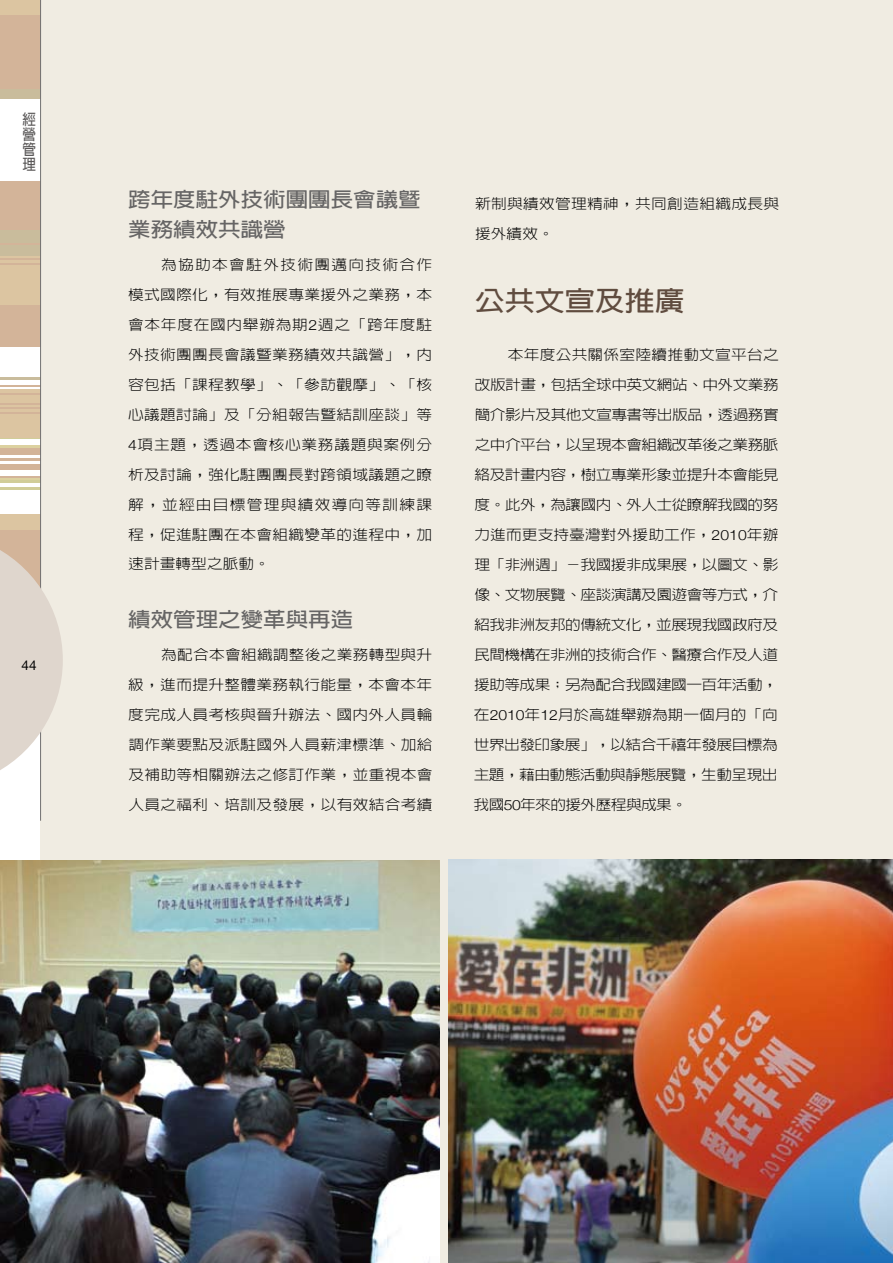
<style>
.page{position:relative;width:893px;height:1263px;background:#fff}
.page>*{position:absolute;margin:0;border:0;box-sizing:border-box;transform-origin:0 0}
.t1{font:700 27px "AR Hei B5";color:#604c3f;scale:1.11 1}
.t2{font:700 20.25px/30px "AR Hei B5";color:#666565;scale:1.11 1}
.t3{font:700 15px/15px "AR Hei B5";color:#595757;text-align:justify;scale:.9 1}
.t4{font:300 14.1px/30px "AR Hei B5";letter-spacing:.015em;color:#000;text-align:justify;scale:1.11 1}
.t5{font:13.5px "Helvetica Neue";color:#000}
.s1{font-family:"Helvetica Neue"}
</style>
<div class="page">
<div style="left:40px;top:0;width:853px;height:1263px;background:#f0ece2"></div>
<hr style="left:0;top:458px;width:40px;height:3px;background:#d3b499">
<hr style="left:0;top:464px;width:40px;height:3px;background:#d3b499">
<hr style="left:0;top:452px;width:40px;height:3px;background:#d3b499">
<hr style="left:0;top:447px;width:40px;height:3px;background:#d3b499">
<hr style="left:0;top:476px;width:40px;height:3px;background:#d3b499">
<hr style="left:0;top:445px;width:40px;height:3px;background:#dcd1a0">
<hr style="left:0;top:478px;width:40px;height:3px;background:#dcd1a0">
<hr style="left:0;top:480px;width:40px;height:3px;background:#d1cd99">
<hr style="left:0;top:487px;width:40px;height:3px;background:#d1cd99">
<hr style="left:0;top:450px;width:40px;height:3px;background:#d3b499">
<hr style="left:0;top:467px;width:40px;height:2px;background:#d3b499">
<hr style="left:0;top:436px;width:40px;height:3px;background:#d1cd99">
<div style="left:0;top:389px;width:40px;height:49px;background:#dcc5a1"></div>
<div style="left:0;top:514px;width:40px;height:40px;background:#dcc5a1"></div>
<div style="left:0;top:298px;width:40px;height:49px;background:#d3b499"></div>
<hr style="left:0;top:412px;width:40px;height:2px;background:#d3b499">
<hr style="left:0;top:407px;width:40px;height:2px;background:#d3b499">
<hr style="left:0;top:403px;width:40px;height:1px;background:#d3b499">
<hr style="left:0;top:393px;width:40px;height:2px;background:#d3b499">
<hr style="left:0;top:385px;width:40px;height:2px;background:#d3b499">
<hr style="left:0;top:378px;width:40px;height:2px;background:#c9bc9c">
<div style="left:0;top:530px;width:40px;height:49px;background:#d3b499"></div>
<div style="left:0;top:211px;width:40px;height:49px;background:#c9bc9c"></div>
<div style="left:0;top:51px;width:40px;height:48px;background:#c9bc9c"></div>
<div style="left:0;top:181px;width:40px;height:49px;background:#d3b499"></div>
<div style="left:0;top:256px;width:40px;height:49px;background:#dcc5a1"></div>
<hr style="left:0;top:243px;width:40px;height:1px;background:#d3b499">
<div style="left:0;top:0;width:40px;height:39px;background:#dcc5a1"></div>
<div style="left:0;top:15px;width:40px;height:49px;background:#d3b499"></div>
<div style="left:0;top:49px;width:40px;height:40px;background:#d3b499"></div>
<hr style="left:0;top:259px;width:40px;height:1px;background:#d3b499">
<hr style="left:0;top:263px;width:40px;height:2px;background:#d3b499">
<hr style="left:40px;top:0;width:1px;height:821px;background:#727172">
<svg style="left:0;top:550px;width:63px;height:220px"></svg>
<img style="left:0;top:860px;width:440px;height:403px">
<img style="left:449px;top:859px;width:444px;height:404px">
<p class="t3" style="left:23px;top:111px;width:16px">經營管理</p>
<p class="t5" style="left:22px;top:657px;width:17px">44</p>
<h2 class="t2" style="left:128px;top:185px;width:265px">跨年度駐外技術團團長會議暨業務績效共識營</h2>
<p class="t4" style="left:128px;top:249px;width:276px;text-indent:33px">為協助本會駐外技術團邁向技術合作模式國際化，有效推展專業援外之業務，本會本年度在國內舉辦為期<span class="s1">2</span>週之「跨年度駐外技術團團長會議暨業務績效共識營」，內容包括「課程教學」、「參訪觀摩」、「核心議題討論」及「分組報告暨結訓座談」等<span class="s1">4</span>項主題，透過本會核心業務議題與案例分析及討論，強化駐團團長對跨領域議題之瞭解，並經由目標管理與績效導向等訓練課程，促進駐團在本會組織變革的進程中，加速計畫轉型之脈動。</p>
<h2 class="t2" style="left:128px;top:605px;width:204px">績效管理之變革與再造</h2>
<p class="t4" style="left:128px;top:639px;width:276px;text-indent:33px">為配合本會組織調整後之業務轉型與升級，進而提升整體業務執行能量，本會本年度完成人員考核與晉升辦法、國內外人員輪調作業要點及派駐國外人員薪津標準、加給及補助等相關辦法之修訂作業，並重視本會人員之福利、培訓及發展，以有效結合考績</p>
<p class="t4" style="left:475px;top:189px;width:275px">新制與績效管理精神，共同創造組織成長與援外績效。</p>
<h1 class="t1" style="left:475px;top:287px;width:191px">公共文宣及推廣</h1>
<p class="t4" style="left:474px;top:339px;width:276px;text-indent:34px">本年度公共關係室陸續推動文宣平台之改版計畫，包括全球中英文網站、中外文業務簡介影片及其他文宣專書等出版品，透過務實之中介平台，以呈現本會組織改革後之業務脈絡及計畫內容，樹立專業形象並提升本會能見度。此外，為讓國內、外人士從瞭解我國的努力進而更支持臺灣對外援助工作，<span class="s1">2010</span>年辦理「非洲週」－我國援非成果展，以圖文、影像、文物展覽、座談演講及園遊會等方式，介紹我非洲友邦的傳統文化，並展現我國政府及民間機構在非洲的技術合作、醫療合作及人道援助等成果；另為配合我國建國一百年活動，在<span class="s1">2010</span>年<span class="s1">12</span>月於高雄舉辦為期一個月的「向世界出發印象展」，以結合千禧年發展目標為主題，藉由動態活動與靜態展覽，生動呈現出我國<span class="s1">50</span>年來的援外歷程與成果。</p>
</div>
